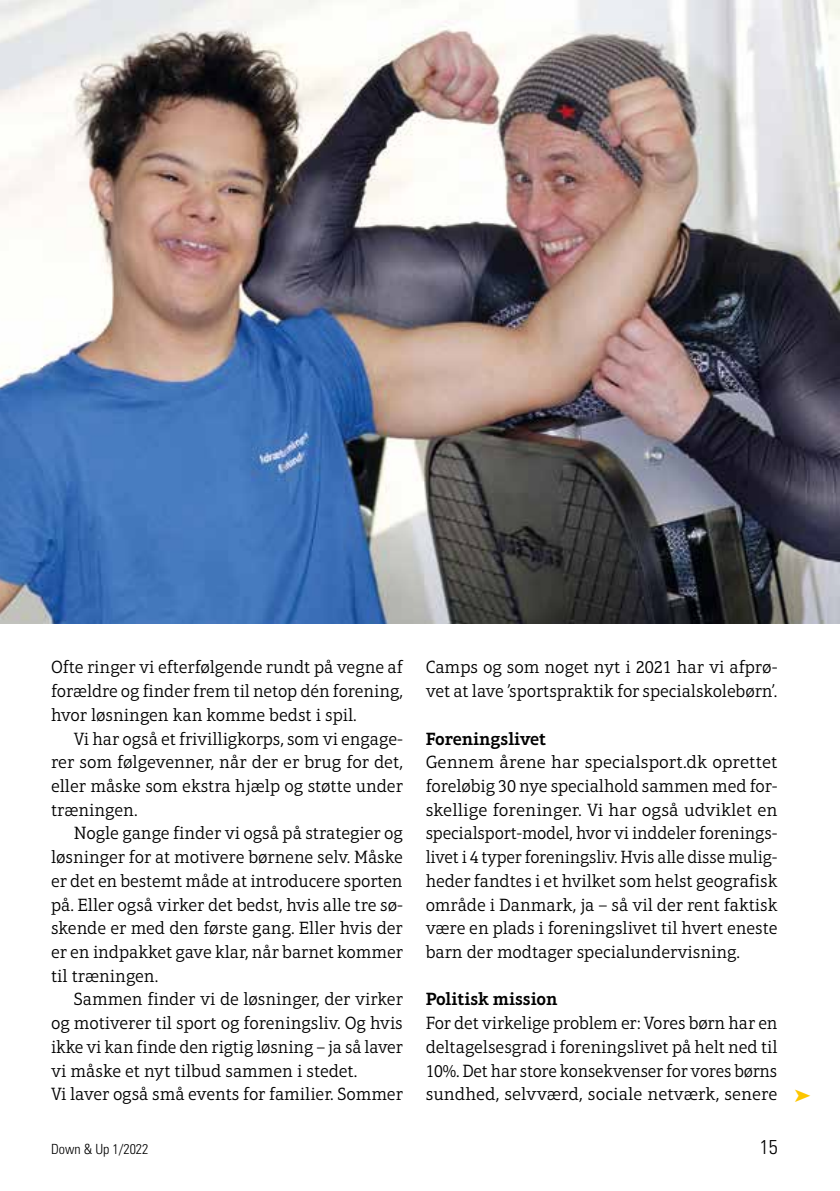
<style>
.page{position:relative;width:840px;height:1191px;background:#fff}
.page>*{position:absolute;margin:0;border:0;box-sizing:border-box;transform-origin:0 0}
.t1{font:300 condensed 20px "Univers LT Std";color:#000}
.t2{font:300 18px/23.8px "Aptifer Slab LT Pro";letter-spacing:-.005em;color:#000;text-align:justify}
.t3{font:600 18px "Aptifer Slab LT Pro";letter-spacing:-.005em;color:#000}
.t4{font:300 condensed 14px "Univers LT Std";color:#000}
</style>
<div class="page">
<img style="left:0;top:0;width:839px;height:624px">
<p class="t2" style="left:51px;top:655px;width:353px">Ofte ringer vi efterfølgende rundt på vegne af forældre og finder frem til netop dén forening, hvor løsningen kan komme bedst i spil.</p>
<p class="t2" style="left:51px;top:726px;width:353px;text-indent:23px">Vi har også et frivilligkorps, som vi engage&shy;rer som følgevenner, når der er brug for det, eller måske som ekstra hjælp og støtte under træningen.</p>
<p class="t2" style="left:51px;top:821px;width:353px;text-indent:23px">Nogle gange finder vi også på strategier og løsninger for at motivere børnene selv. Måske er det en bestemt måde at introducere sporten på. Eller også virker det bedst, hvis alle tre sø&shy;skende er med den første gang. Eller hvis der er en indpakket gave klar, når barnet kommer til træningen.</p>
<p class="t2" style="left:51px;top:987px;width:353px;text-align:left;text-indent:23px">Sammen finder vi de løsninger, der virker og motiverer til sport og foreningsliv. Og hvis ikke vi kan finde den rigtig løsning – ja så laver vi måske et nyt tilbud sammen i stedet.<br>Vi laver også små events for familier. Sommer</p>
<p class="t2" style="left:425px;top:655px;width:353px">Camps og som noget nyt i 2021 har vi afprø&shy;vet at lave ’sportspraktik for specialskolebørn’.</p>
<p class="t3" style="left:425px;top:728px;width:122px">Foreningslivet</p>
<p class="t2" style="left:425px;top:750px;width:353px">Gennem årene har specialsport.dk oprettet foreløbig 30 nye specialhold sammen med for&shy;skellige foreninger. Vi har også udviklet en specialsport-model, hvor vi inddeler forenings&shy;livet i 4 typer foreningsliv. Hvis alle disse mulig&shy;heder fandtes i et hvilket som helst geografisk område i Danmark, ja – så vil der rent faktisk være en plads i foreningslivet til hvert eneste barn der modtager specialundervisning.</p>
<p class="t3" style="left:425px;top:988px;width:133px">Politisk mission</p>
<p class="t2" style="left:425px;top:1011px;width:353px">For det virkelige problem er: Vores børn har en deltagelsesgrad i foreningslivet på helt ned til 10%. Det har store konsekvenser for vores børns sundhed, selvværd, sociale netværk, senere</p>
<p class="t4" style="left:51px;top:1141px;width:99px">Down &amp; Up 1/2022</p>
<p class="t1" style="left:759px;top:1135px;width:19px">15</p>
</div>
